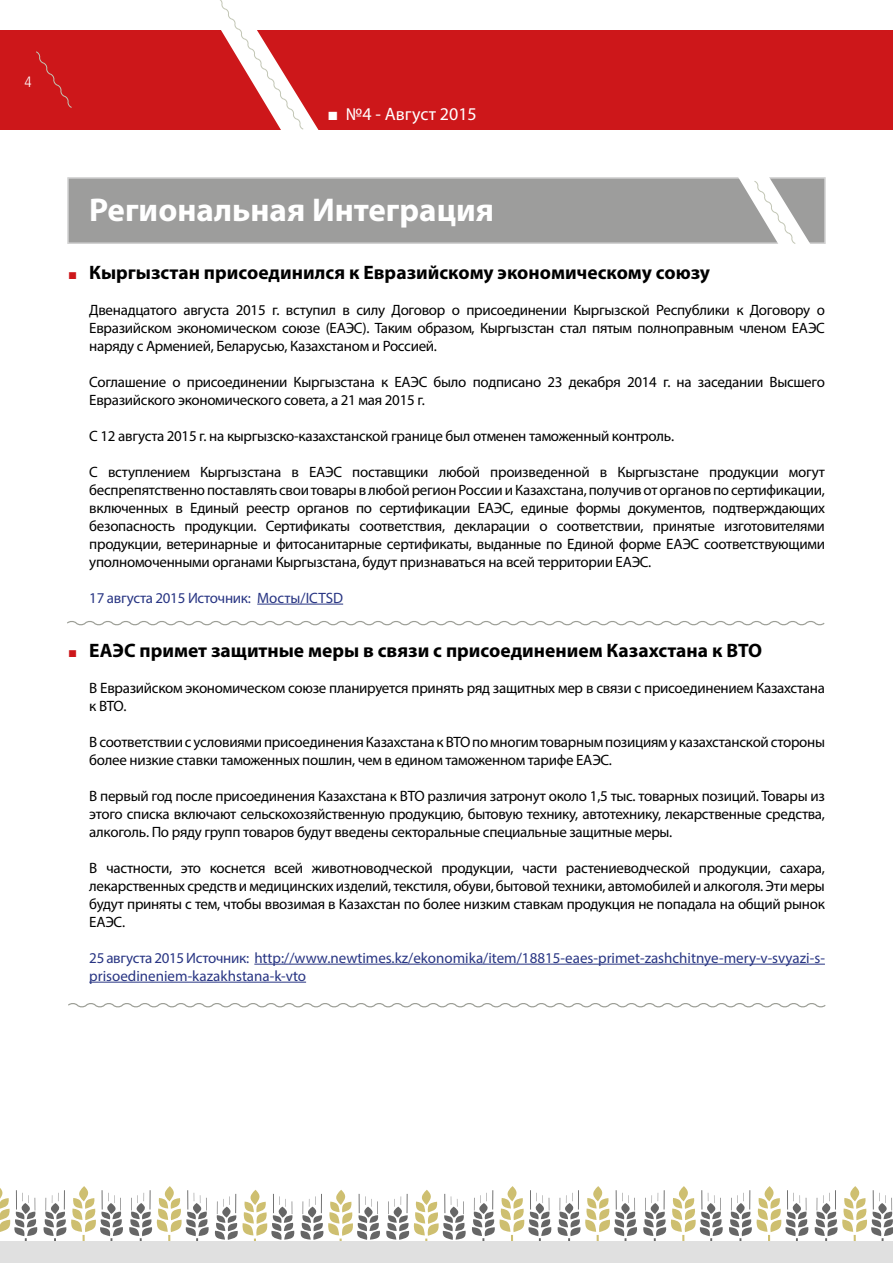
<style>
.page{position:relative;width:893px;height:1263px;background:#fff}
.page>*{position:absolute;margin:0;border:0;box-sizing:border-box;transform-origin:0 0}
.t1{font:700 33px "Myriad Pro";color:#fff}
.t2{font:700 19.5px "Myriad Pro";color:#000}
.t3{font:18px "Myriad Pro";color:#fff}
.t4{font:15px/18px "Myriad Pro";letter-spacing:-.02em;color:#000;text-align:justify}
.t5{font:15px/18px "Myriad Pro";color:#283583}
.t6{font:15px "Myriad Pro";letter-spacing:-.02em;color:#283583}
.t7{font:300 condensed 15px "Frutiger LT Std";color:#fff}
.s1{font-family:"Times New Roman"}
.s2{font-family:"Times New Roman";font-weight:400;font-size:15px;color:#cd171a}
</style>
<div class="page">
<div style="left:0;top:30px;width:893px;height:100px;background:#cd171a"></div>
<svg style="left:220px;top:0;width:99px;height:130px"></svg>
<svg style="left:36px;top:51px;width:36px;height:57px"></svg>
<svg style="left:0;top:1186px;width:893px;height:56px"></svg>
<div style="left:0;top:1242px;width:893px;height:21px;background:#e0e0e0"></div>
<div style="left:67px;top:177px;width:759px;height:67px;background:#9d9d9c;border:2px solid #d0d0d0"></div>
<svg style="left:730px;top:177px;width:85px;height:67px"></svg>
<hr style="left:257px;top:604px;width:86px;height:1px;background:#283583">
<hr style="left:254px;top:964px;width:571px;height:1px;background:#283583">
<hr style="left:89px;top:982px;width:217px;height:1px;background:#283583">
<svg style="left:67px;top:621px;width:758px;height:5px"></svg>
<svg style="left:68px;top:1003px;width:758px;height:5px"></svg>
<p class="t7" style="left:24px;top:73px;width:9px">4</p>
<p class="t3" style="left:327px;top:103px;width:151px"><span class="s1">■</span> №4 - Август 2015</p>
<h1 class="t1" style="left:89px;top:188px;width:406px">Региональная Интеграция</h1>
<h2 class="t2" style="left:68px;top:259px;width:644px"><span class="s2">■</span> Кыргызстан присоединился к Евразийскому экономическому союзу</h2>
<p class="t4" style="left:89px;top:300px;width:737px">Двенадцатого августа 2015 г. вступил в силу Договор о присоединении Кыргызской Республики к Договору о Евразийском экономическом союзе (ЕАЭС). Таким образом, Кыргызстан стал пятым полноправным членом ЕАЭС наряду с Арменией, Беларусью, Казахстаном и Россией.</p>
<p class="t4" style="left:89px;top:372px;width:737px">Соглашение о присоединении Кыргызстана к ЕАЭС было подписано 23 декабря 2014 г. на заседании Высшего<br>Евразийского экономического совета, а 21 мая 2015 г.</p>
<p class="t4" style="left:89px;top:426px;width:586px">С 12 августа 2015 г. на кыргызско-казахстанской границе был отменен таможенный контроль.</p>
<p class="t4" style="left:89px;top:462px;width:737px">С вступлением Кыргызстана в ЕАЭС поставщики любой произведенной в Кыргызстане продукции могут беспрепятственно поставлять свои товары в любой регион России и Казахстана, получив от органов по сертификации, включенных в Единый реестр органов по сертификации ЕАЭС, единые формы документов, подтверждающих безопасность продукции. Сертификаты соответствия, декларации о соответствии, принятые изготовителями продукции, ветеринарные и фитосанитарные сертификаты, выданные по Единой форме ЕАЭС соответствующими уполномоченными органами Кыргызстана, будут признаваться на всей территории ЕАЭС.</p>
<p class="t6" style="left:89px;top:588px;width:255px">17 aвгуста 2015 Источник: Мосты/ICTSD</p>
<h2 class="t2" style="left:68px;top:637px;width:695px"><span class="s2">■</span> ЕАЭС примет защитные меры в связи с присоединением Казахстана к ВТО</h2>
<p class="t4" style="left:89px;top:678px;width:737px">В Евразийском экономическом союзе планируется принять ряд защитных мер в связи с присоединением Казахстана к ВТО.</p>
<p class="t4" style="left:89px;top:732px;width:737px">В соответствии с условиями присоединения Казахстана к ВТО по многим товарным позициям у казахстанской стороны более низкие ставки таможенных пошлин, чем в едином таможенном тарифе ЕАЭС.</p>
<p class="t4" style="left:89px;top:786px;width:737px">В первый год после присоединения Казахстана к ВТО различия затронут около 1,5 тыс. товарных позиций. Товары из этого списка включают сельскохозяйственную продукцию, бытовую технику, автотехнику, лекарственные средства, алкоголь. По ряду групп товаров будут введены секторальные специальные защитные меры.</p>
<p class="t4" style="left:89px;top:858px;width:737px">В частности, это коснется всей животноводческой продукции, части растениеводческой продукции, сахара, лекарственных средств и медицинских изделий, текстиля, обуви, бытовой техники, автомобилей и алкоголя. Эти меры будут приняты с тем, чтобы ввозимая в Казахстан по более низким ставкам продукция не попадала на общий рынок ЕАЭС.</p>
<p class="t5" style="left:89px;top:948px;width:737px">25 aвгуста 2015 Источник: http://www.newtimes.kz/ekonomika/item/18815-eaes-primet-zashchitnye-mery-v-svyazi-s&shy;prisoedineniem-kazakhstana-k-vto</p>
</div>
